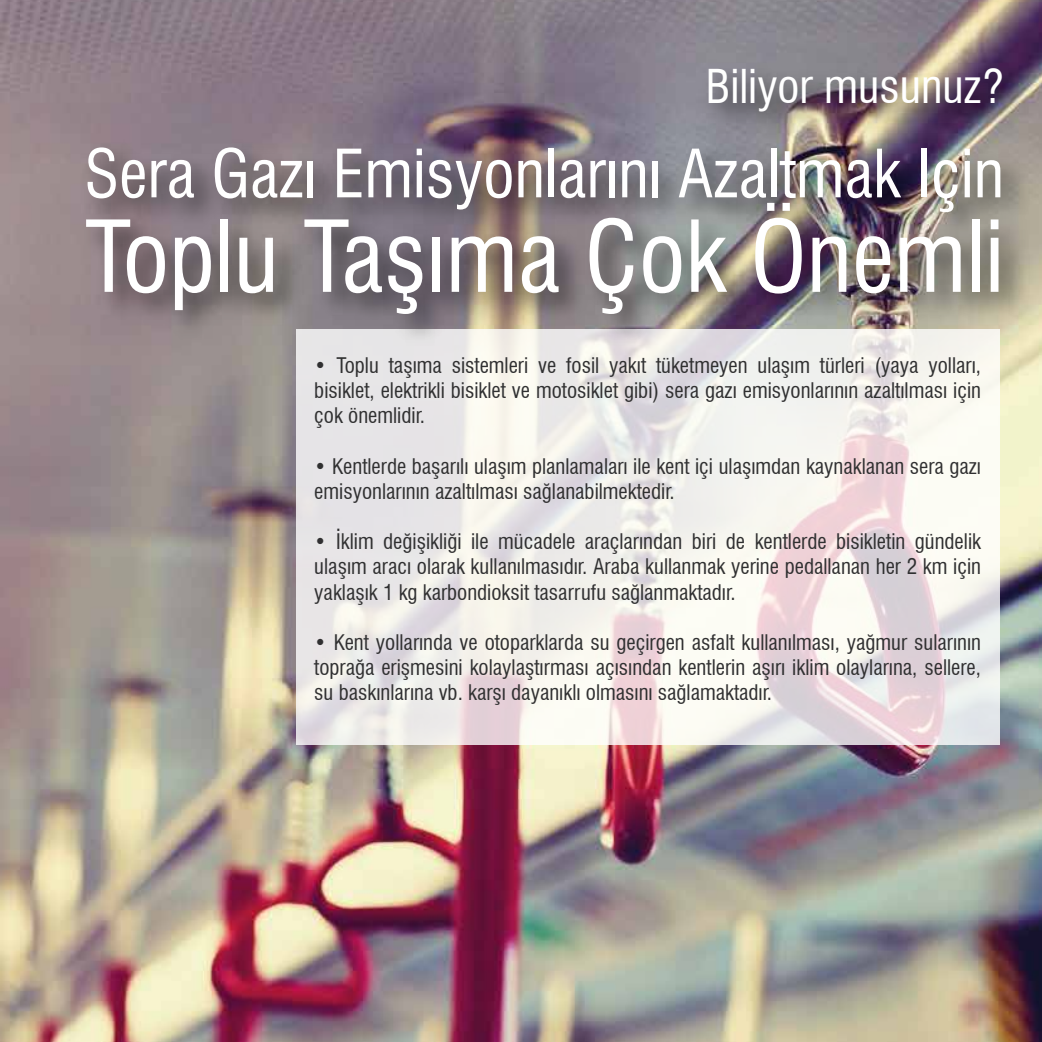
<style>
.page{position:relative;width:1042px;height:1042px;background:#fff}
.page>*{position:absolute;margin:0;border:0;box-sizing:border-box;transform-origin:0 0}
.t1{font:condensed 96.25px "Swiss 721 BT";color:#fff}
.t2{font:condensed 64.75px "Swiss 721 BT";color:#fff}
.t3{font:condensed 45.5px "Swiss 721 BT";color:#fff}
.t4{font:condensed 21px/25.2px "Swiss 721 BT";color:#303031;text-align:justify}
</style>
<div class="page">
<img style="left:0;top:0;width:1041px;height:1042px">
<svg style="left:296px;top:393px;width:703px;height:352px"></svg>
<img style="left:0;top:40px;width:44px;height:344px">
<img style="left:23px;top:49px;width:1019px;height:344px">
<h3 class="t3" style="left:706px;top:59px;width:300px">Biliyor musunuz?</h3>
<h2 class="t2" style="left:84px;top:135px;width:921px">Sera Gazı Emisyonlarını Azaltmak Için</h2>
<h1 class="t1" style="left:85px;top:199px;width:921px">Toplu Taşıma Çok Önemli</h1>
<p class="t4" style="left:314px;top:352px;width:668px">• Toplu taşıma sistemleri ve fosil yakıt tüketmeyen ulaşım türleri (yaya yolları, bisiklet, elektrikli bisiklet ve motosiklet gibi) sera gazı emisyonlarının azaltılması için çok önemlidir.</p>
<p class="t4" style="left:314px;top:453px;width:668px">• Kentlerde başarılı ulaşım planlamaları ile kent içi ulaşımdan kaynaklanan sera gazı emisyonlarının azaltılması sağlanabilmektedir.</p>
<p class="t4" style="left:314px;top:529px;width:668px">• İklim değişikliği ile mücadele araçlarından biri de kentlerde bisikletin gündelik ulaşım aracı olarak kullanılmasıdır. Araba kullanmak yerine pedallanan her 2 km için yaklaşık 1 kg karbondioksit tasarrufu sağlanmaktadır.</p>
<p class="t4" style="left:314px;top:630px;width:668px">• Kent yollarında ve otoparklarda su geçirgen asfalt kullanılması, yağmur sularının toprağa erişmesini kolaylaştırması açısından kentlerin aşırı iklim olaylarına, sellere, su baskınlarına vb. karşı dayanıklı olmasını sağlamaktadır.</p>
</div>
